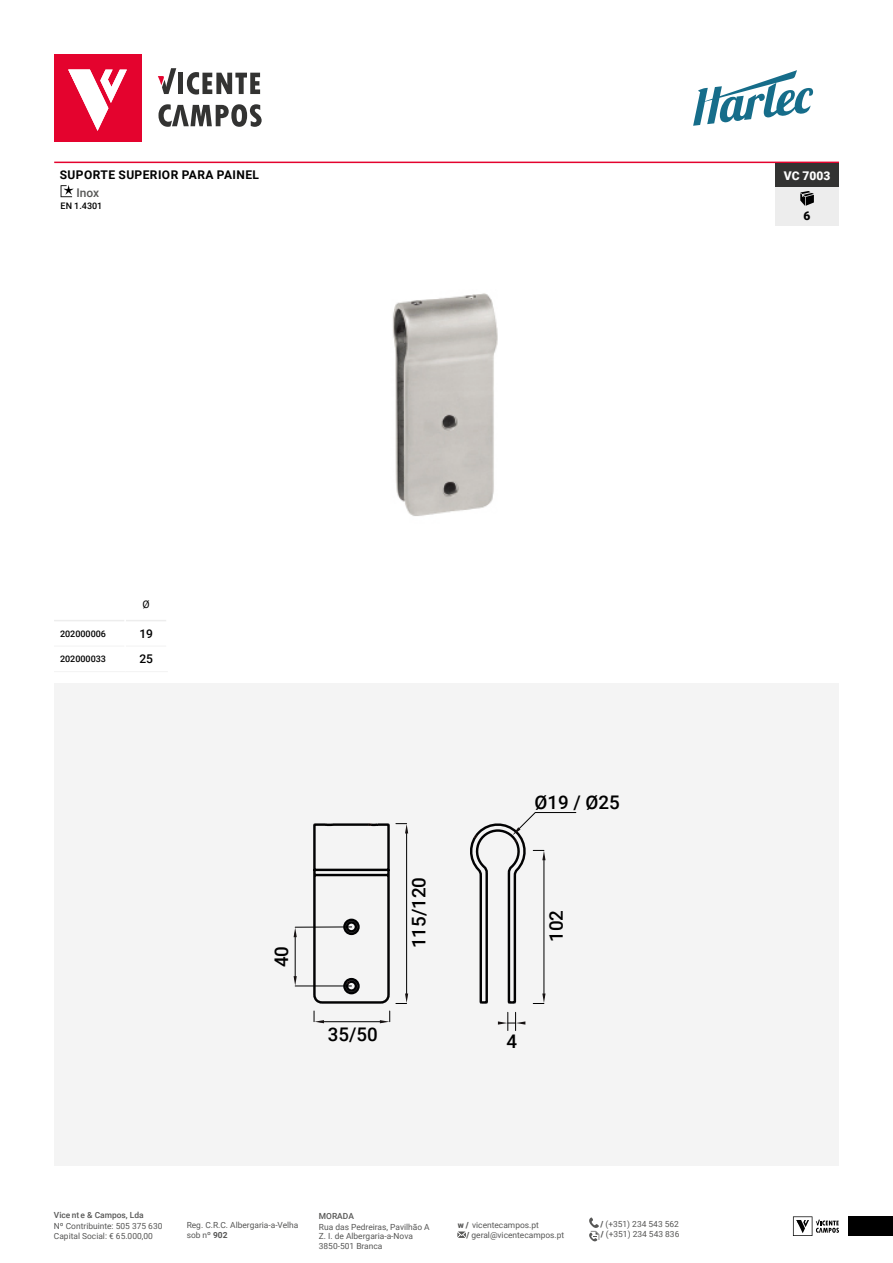
<style>
.page{position:relative;width:893px;height:1263px;background:#fff}
.page>*{position:absolute;margin:0;border:0;box-sizing:border-box;transform-origin:0 0}
.t1{font:500 18.75px "Roboto";color:#000}
.t2{font:700 12px "Roboto";letter-spacing:.035em;color:#000}
.t3{font:900 12px "Roboto";color:#fff}
.t4{font:500 12px "Roboto";color:#575756}
.t5{font:500 12px "Roboto";color:#000}
.t6{font:900 12px "Roboto";color:#000}
.t7{font:10.5px "Roboto";color:#000}
.t8{font:500 9px "Roboto";color:#000}
.t9{font:8.4px/9.6px "Roboto";color:#575756}
.t10{font:500 8.4px "Roboto";color:#575756}
.s1{font-weight:700}
.s2{font-weight:900}
</style>
<div class="page">
<div style="left:54px;top:54px;width:87px;height:87px;background:#e4032e"></div>
<svg style="left:68px;top:70px;width:59px;height:61px"></svg>
<div style="left:178px;top:73px;width:5px;height:21px;background:#333332"></div>
<svg style="left:187px;top:72px;width:73px;height:23px"></svg>
<svg style="left:158px;top:104px;width:104px;height:23px"></svg>
<svg style="left:158px;top:68px;width:18px;height:26px"></svg>
<svg style="left:693px;top:70px;width:120px;height:56px"></svg>
<svg style="left:793px;top:1216px;width:46px;height:20px"></svg>
<svg style="left:457px;top:1231px;width:9px;height:7px"></svg>
<svg style="left:589px;top:1217px;width:10px;height:24px"></svg>
<div style="left:849px;top:1216px;width:44px;height:20px;background:#000"></div>
<img style="left:54px;top:163px;width:785px;height:353px">
<hr style="left:54px;top:162px;width:785px;height:1px;background:#e4032e">
<div style="left:775px;top:163px;width:64px;height:24px;background:#333332"></div>
<div style="left:775px;top:187px;width:64px;height:38px;background:#ededed"></div>
<svg style="left:800px;top:191px;width:14px;height:15px"></svg>
<svg style="left:61px;top:185px;width:13px;height:12px"></svg>
<hr style="left:54px;top:620px;width:70px;height:1px;background:#ededed">
<hr style="left:126px;top:620px;width:40px;height:1px;background:#ededed">
<hr style="left:54px;top:645px;width:70px;height:2px;background:#f4f4f4">
<hr style="left:126px;top:645px;width:40px;height:2px;background:#f4f4f4">
<hr style="left:54px;top:671px;width:71px;height:1px;background:#f4f4f4">
<hr style="left:125px;top:671px;width:43px;height:1px;background:#f4f4f4">
<div style="left:54px;top:683px;width:785px;height:482px;background:#f4f4f4"></div>
<svg style="left:470px;top:812px;width:107px;height:192px"></svg>
<svg style="left:498px;top:1012px;width:27px;height:18px"></svg>
<svg style="left:312px;top:823px;width:96px;height:181px"></svg>
<hr style="left:320px;top:1021px;width:63px;height:1px;background:#000">
<svg style="left:380px;top:1011px;width:10px;height:12px"></svg>
<svg style="left:314px;top:1011px;width:10px;height:12px"></svg>
<hr style="left:295px;top:933px;width:1px;height:47px;background:#000">
<hr style="left:295px;top:926px;width:57px;height:1px;background:#000">
<hr style="left:295px;top:985px;width:56px;height:1px;background:#000">
<svg style="left:294px;top:976px;width:3px;height:10px"></svg>
<svg style="left:294px;top:928px;width:3px;height:9px"></svg>
<h2 class="t2" style="left:60px;top:166px;width:201px">SUPORTE SUPERIOR PARA PAINEL</h2>
<h2 class="t4" style="left:76px;top:184px;width:24px">Inox</h2>
<p class="t8" style="left:61px;top:199px;width:43px">EN 1.4301</p>
<h2 class="t3" style="left:784px;top:167px;width:48px">VC 7003</h2>
<h2 class="t6" style="left:804px;top:207px;width:8px">6</h2>
<p class="t7" style="left:143px;top:597px;width:9px">Ø</p>
<p class="t8" style="left:60px;top:627px;width:48px">202000006</p>
<h2 class="t5" style="left:139px;top:625px;width:15px">19</h2>
<p class="t8" style="left:60px;top:653px;width:48px">202000033</p>
<h2 class="t5" style="left:139px;top:651px;width:15px">25</h2>
<h1 class="t1" style="left:268px;top:967px;width:23px;rotate:-90deg">40</h1>
<h1 class="t1" style="left:328px;top:1021px;width:52px">35/50</h1>
<h1 class="t1" style="left:406px;top:948px;width:73px;rotate:-90deg">115/120</h1>
<h1 class="t1" style="left:534px;top:789px;width:87px">Ø19 / Ø25</h1>
<h1 class="t1" style="left:543px;top:942px;width:33px;rotate:-90deg">102</h1>
<h1 class="t1" style="left:507px;top:1028px;width:12px">4</h1>
<p class="t10" style="left:54px;top:1209px;width:91px">Vice nt e &amp; Campos, Lda</p>
<p class="t9" style="left:54px;top:1221px;width:110px">Nº Contribuinte: 505 375 630<br>Capital Social: € 65.000,00</p>
<p class="t9" style="left:187px;top:1220px;width:113px">Reg. C.R.C. Albergaria-a-Velha sob nº <span class="s1">902</span></p>
<p class="t9" style="left:466px;top:1220px;width:99px;line-height:9.1px;text-indent:-9px"><span class="s2">w /</span> vicentecampos.pt<br><span class="s2">/</span> geral@vicentecampos.pt</p>
<p class="t9" style="left:601px;top:1229px;width:80px"><span class="s2">/</span> (+351) 234 543 836</p>
<p class="t10" style="left:319px;top:1210px;width:37px">MORADA</p>
<p class="t9" style="left:319px;top:1221px;width:112px">Rua das Pedreiras, Pavilhão A<br>Z. I. de Albergaria-a-Nova<br>3850-501 Branca</p>
<p class="t9" style="left:600px;top:1219px;width:80px"><span class="s2">/</span> (+351) 234 543 562</p>
</div>
